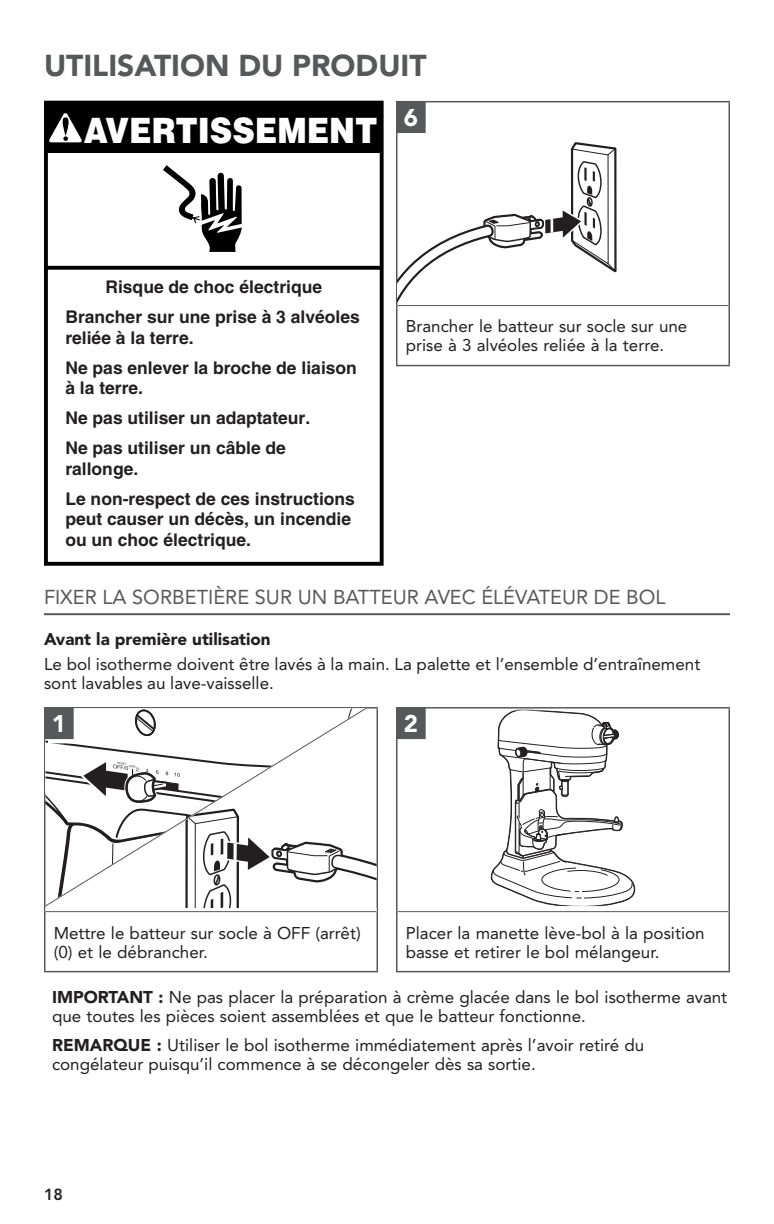
<style>
.page{position:relative;width:774px;height:1224px;background:#fff}
.page>*{position:absolute;margin:0;border:0;box-sizing:border-box;transform-origin:0 0}
.t1{font:900 35px "Helvetica";color:#fff;scale:.89 1}
.MAIN_Page_Header{font:900 30px "Avenir LT Std";color:#57585a}
.Step_Number___p{font:900 24px "Avenir LT Std";color:#fff}
.MAIN_Subhead{font:20px "Avenir LT Std";color:#57585a}
.t2{font:700 17.4px/30.2px "Helvetica";color:#231f20}
.MAIN_NOTE_IMP_TIP{font:17px/19px "Avenir LT Std";color:#231f20}
.MAIN_Step_Copy{font:17px/19px "Avenir LT Std";color:#231f20}
.MAIN_Body{font:17px/19px "Avenir LT Std";color:#231f20}
.MAIN_Body_Head{font:900 17px "Avenir LT Std";color:#231f20}
.t3{font:800 16px "Avenir LT Std";color:#231f20}
.s1{font-weight:900}
</style>
<div class="page">
<svg style="left:49px;top:266px;width:330px;height:4px"></svg>
<div style="left:46px;top:103px;width:336px;height:50px;background:#000"></div>
<svg style="left:49px;top:113px;width:33px;height:29px"></svg>
<div style="left:44px;top:101px;width:340px;height:465px;border:4px solid #000"></div>
<svg style="left:163px;top:165px;width:79px;height:87px"></svg>
<hr style="left:44px;top:613px;width:686px;height:2px;background:#57585a">
<svg style="left:46px;top:912px;width:683px;height:59px"></svg>
<hr style="left:44px;top:912px;width:2px;height:59px;background:#57585a">
<hr style="left:44px;top:971px;width:334px;height:1px;background:#57585a">
<hr style="left:44px;top:707px;width:334px;height:2px;background:#57585a">
<hr style="left:44px;top:709px;width:2px;height:203px;background:#57585a">
<hr style="left:396px;top:707px;width:334px;height:2px;background:#57585a">
<hr style="left:729px;top:709px;width:1px;height:203px;background:#57585a">
<hr style="left:46px;top:911px;width:330px;height:1px;background:#57585a">
<hr style="left:398px;top:911px;width:331px;height:1px;background:#57585a">
<hr style="left:376px;top:709px;width:2px;height:203px;background:#57585a">
<hr style="left:396px;top:709px;width:2px;height:203px;background:#57585a">
<hr style="left:376px;top:912px;width:2px;height:59px;background:#57585a">
<hr style="left:396px;top:912px;width:2px;height:59px;background:#57585a">
<hr style="left:729px;top:912px;width:1px;height:59px;background:#57585a">
<hr style="left:396px;top:971px;width:334px;height:1px;background:#57585a">
<svg style="left:46px;top:709px;width:330px;height:199px"></svg>
<svg style="left:490px;top:711px;width:146px;height:194px"></svg>
<hr style="left:396px;top:101px;width:334px;height:1px;background:#57585a">
<hr style="left:396px;top:102px;width:2px;height:204px;background:#57585a">
<hr style="left:728px;top:102px;width:2px;height:204px;background:#57585a">
<hr style="left:398px;top:305px;width:330px;height:1px;background:#57585a">
<hr style="left:396px;top:306px;width:2px;height:59px;background:#57585a">
<hr style="left:728px;top:306px;width:2px;height:59px;background:#57585a">
<hr style="left:396px;top:365px;width:334px;height:1px;background:#57585a">
<svg style="left:398px;top:142px;width:219px;height:160px"></svg>
<div style="left:397px;top:102px;width:28px;height:30px;background:#57585a"></div>
<div style="left:396px;top:101px;width:30px;height:32px;border:2px solid #57585a"></div>
<svg style="left:48px;top:711px;width:30px;height:32px"></svg>
<div style="left:45px;top:708px;width:28px;height:30px;background:#57585a"></div>
<div style="left:44px;top:707px;width:30px;height:32px;border:2px solid #57585a"></div>
<svg style="left:400px;top:739px;width:26px;height:1px"></svg>
<div style="left:397px;top:708px;width:28px;height:30px;background:#57585a"></div>
<div style="left:396px;top:707px;width:30px;height:32px;border:2px solid #57585a"></div>
<p class="MAIN_Page_Header" style="left:44px;top:48px;width:384px">UTILISATION DU PRODUIT</p>
<p class="t1" style="left:84px;top:107px;width:331px">AVERTISSEMENT</p>
<p class="Step_Number___p" style="left:404px;top:103px;width:16px">6</p>
<p class="t2" style="left:65px;top:272px;width:296px;text-align:center">Risque de choc électrique<br>Brancher sur une prise à 3 alvéoles</p>
<p class="t2" style="left:65px;top:322px;width:293px">reliée à la terre.<br>Ne pas enlever la broche de liaison</p>
<p class="t2" style="left:65px;top:373px;width:246px">à la terre.<br>Ne pas utiliser un adaptateur.<br>Ne pas utiliser un câble de</p>
<p class="t2" style="left:65px;top:453px;width:291px">rallonge.<br>Le non-respect de ces instructions</p>
<p class="t2" style="left:65px;top:509px;width:287px;line-height:20.4px">peut causer un décès, un incendie ou un choc électrique.</p>
<p class="MAIN_Subhead" style="left:44px;top:586px;width:623px">FIXER LA SORBETIÈRE SUR UN BATTEUR AVEC ÉLÉVATEUR DE BOL</p>
<p class="MAIN_Step_Copy" style="left:406px;top:317px;width:283px">Brancher le batteur sur socle sur une prise à 3 alvéoles reliée à la terre.</p>
<p class="MAIN_Body_Head" style="left:44px;top:629px;width:228px">Avant la première utilisation</p>
<p class="MAIN_Body" style="left:44px;top:655px;width:658px">Le bol isotherme doivent être lavés à la main. La palette et l’ensemble d’entraînement sont lavables au lave-vaisselle.</p>
<p class="Step_Number___p" style="left:52px;top:709px;width:16px">1</p>
<p class="Step_Number___p" style="left:404px;top:709px;width:16px">2</p>
<p class="MAIN_Step_Copy" style="left:54px;top:923px;width:309px">Mettre le batteur sur socle à OFF (arrêt) (0) et le débrancher.</p>
<p class="MAIN_Step_Copy" style="left:406px;top:923px;width:300px">Placer la manette lève-bol à la position basse et retirer le bol mélangeur.</p>
<p class="MAIN_NOTE_IMP_TIP" style="left:52px;top:988px;width:677px"><span class="s1">IMPORTANT :</span> Ne pas placer la préparation à crème glacée dans le bol isotherme avant que toutes les pièces soient assemblées et que le batteur fonctionne.</p>
<p class="MAIN_NOTE_IMP_TIP" style="left:52px;top:1036px;width:594px"><span class="s1">REMARQUE :</span> Utiliser le bol isotherme immédiatement après l’avoir retiré du congélateur puisqu’il commence à se décongeler dès sa sortie.</p>
<p class="t3" style="left:44px;top:1185px;width:20px">18</p>
</div>
